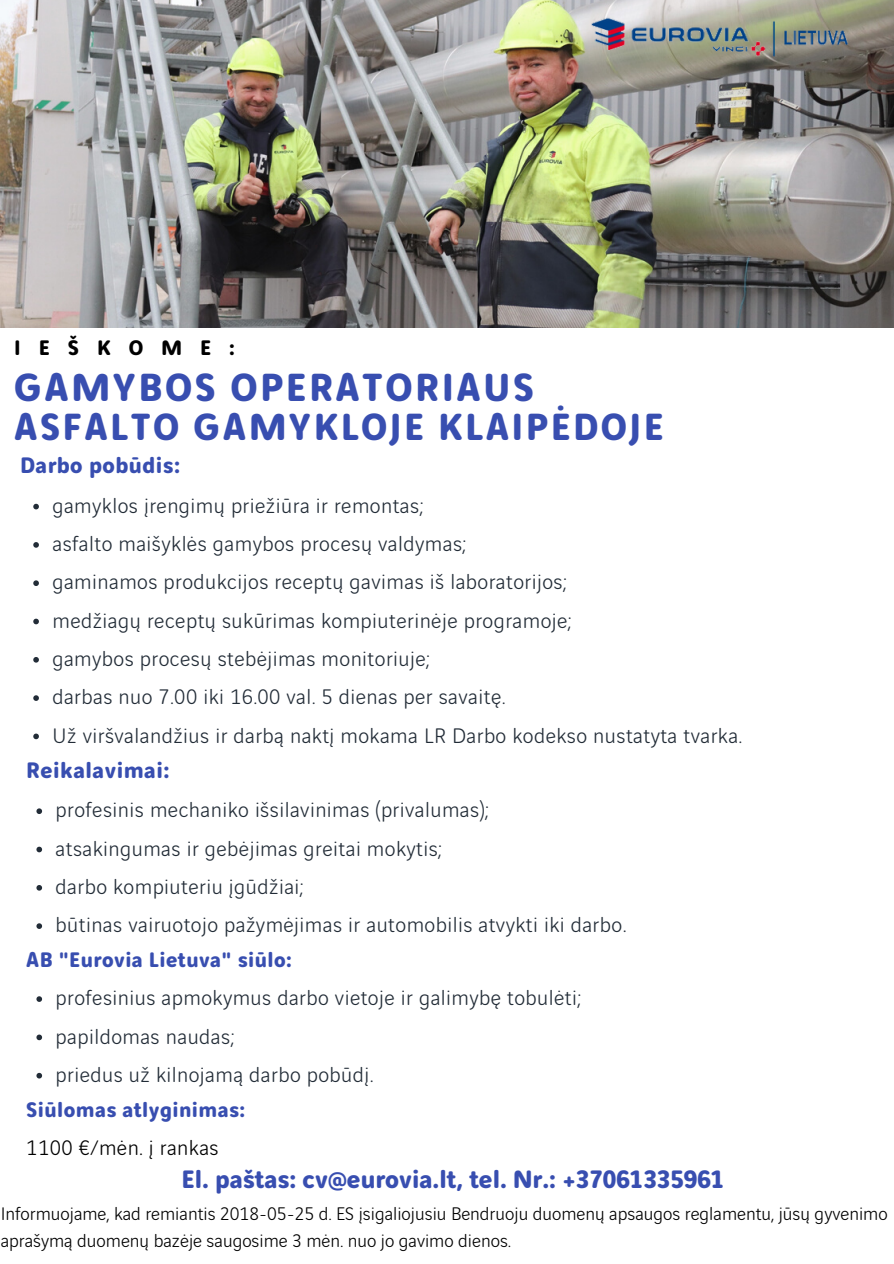
<style>
.page{position:relative;width:894px;height:1264px;background:#fff}
.page>*{position:absolute;margin:0;border:0;box-sizing:border-box;transform-origin:0 0}
.t1{font:700 42px "Vinci Rounded";letter-spacing:.06em;color:#384eb0}
.t2{font:700 40.5px "Vinci Rounded";letter-spacing:.06em;color:#384eb0}
.t3{font:700 27px "Vinci Rounded";color:#384eb0}
.t4{font:700 24px "Vinci Rounded";letter-spacing:.02em;color:#384eb0}
.t5{font:300 22.5px/38.2px "Vinci Rounded";letter-spacing:.02em;color:#222c37}
.t6{font:700 22.5px "Vinci Rounded";letter-spacing:.02em;color:#384eb0}
.t7{font:300 22.5px "Vinci Rounded";letter-spacing:.02em;color:#000}
.t8{font:700 22.5px "Vinci Rounded";letter-spacing:.8em;color:#000}
.t9{font:300 19.5px/27px "Vinci Rounded";color:#000}
</style>
<div class="page">
<img style="left:0;top:0;width:893px;height:327px">
<img style="left:576px;top:14px;width:298px;height:55px">
<svg style="left:36px;top:808px;width:6px;height:6px"></svg>
<svg style="left:36px;top:846px;width:6px;height:6px"></svg>
<svg style="left:36px;top:885px;width:6px;height:5px"></svg>
<svg style="left:36px;top:923px;width:6px;height:5px"></svg>
<svg style="left:33px;top:504px;width:6px;height:5px"></svg>
<svg style="left:33px;top:542px;width:6px;height:5px"></svg>
<svg style="left:33px;top:580px;width:6px;height:6px"></svg>
<svg style="left:33px;top:618px;width:6px;height:6px"></svg>
<svg style="left:33px;top:657px;width:6px;height:5px"></svg>
<svg style="left:33px;top:695px;width:6px;height:6px"></svg>
<svg style="left:33px;top:733px;width:6px;height:6px"></svg>
<svg style="left:36px;top:996px;width:6px;height:5px"></svg>
<svg style="left:36px;top:1034px;width:6px;height:6px"></svg>
<svg style="left:36px;top:1072px;width:6px;height:6px"></svg>
<p class="t8" style="left:14px;top:338px;width:222px">IEŠKOME:</p>
<h1 class="t1" style="left:14px;top:368px;width:521px">GAMYBOS OPERATORIAUS</h1>
<h2 class="t2" style="left:14px;top:409px;width:650px">ASFALTO GAMYKLOJE KLAIPĖDOJE</h2>
<p class="t4" style="left:20px;top:455px;width:161px">Darbo pobūdis:</p>
<p class="t5" style="left:52px;top:487px;width:691px">gamyklos įrengimų priežiūra ir remontas;<br>asfalto maišyklės gamybos procesų valdymas;<br>gaminamos produkcijos receptų gavimas iš laboratorijos;<br>medžiagų receptų sukūrimas kompiuterinėje programoje;<br>gamybos procesų stebėjimas monitoriuje;<br>darbas nuo 7.00 iki 16.00 val. 5 dienas per savaitę.<br>Už viršvalandžius ir darbą naktį mokama LR Darbo kodekso nustatyta tvarka.</p>
<p class="t4" style="left:26px;top:759px;width:145px">Reikalavimai:</p>
<p class="t5" style="left:56px;top:792px;width:572px">profesinis mechaniko išsilavinimas (privalumas);<br>atsakingumas ir gebėjimas greitai mokytis;<br>darbo kompiuteriu įgūdžiai;<br>būtinas vairuotojo pažymėjimas ir automobilis atvykti iki darbo.</p>
<p class="t6" style="left:26px;top:949px;width:267px">AB "Eurovia Lietuva" siūlo:</p>
<p class="t5" style="left:56px;top:980px;width:527px">profesinius apmokymus darbo vietoje ir galimybę tobulėti; papildomas naudas;<br>priedus už kilnojamą darbo pobūdį.</p>
<p class="t6" style="left:26px;top:1099px;width:220px">Siūlomas atlyginimas:</p>
<p class="t7" style="left:26px;top:1137px;width:194px">1100 €/mėn. į rankas</p>
<p class="t3" style="left:181px;top:1167px;width:544px">El. paštas: cv@eurovia.lt, tel. Nr.: +37061335961</p>
<p class="t9" style="left:1px;top:1200px;width:888px">Informuojame, kad remiantis 2018-05-25 d. ES įsigaliojusiu Bendruoju duomenų apsaugos reglamentu, jūsų gyvenimo aprašymą duomenų bazėje saugosime 3 mėn. nuo jo gavimo dienos.</p>
</div>
